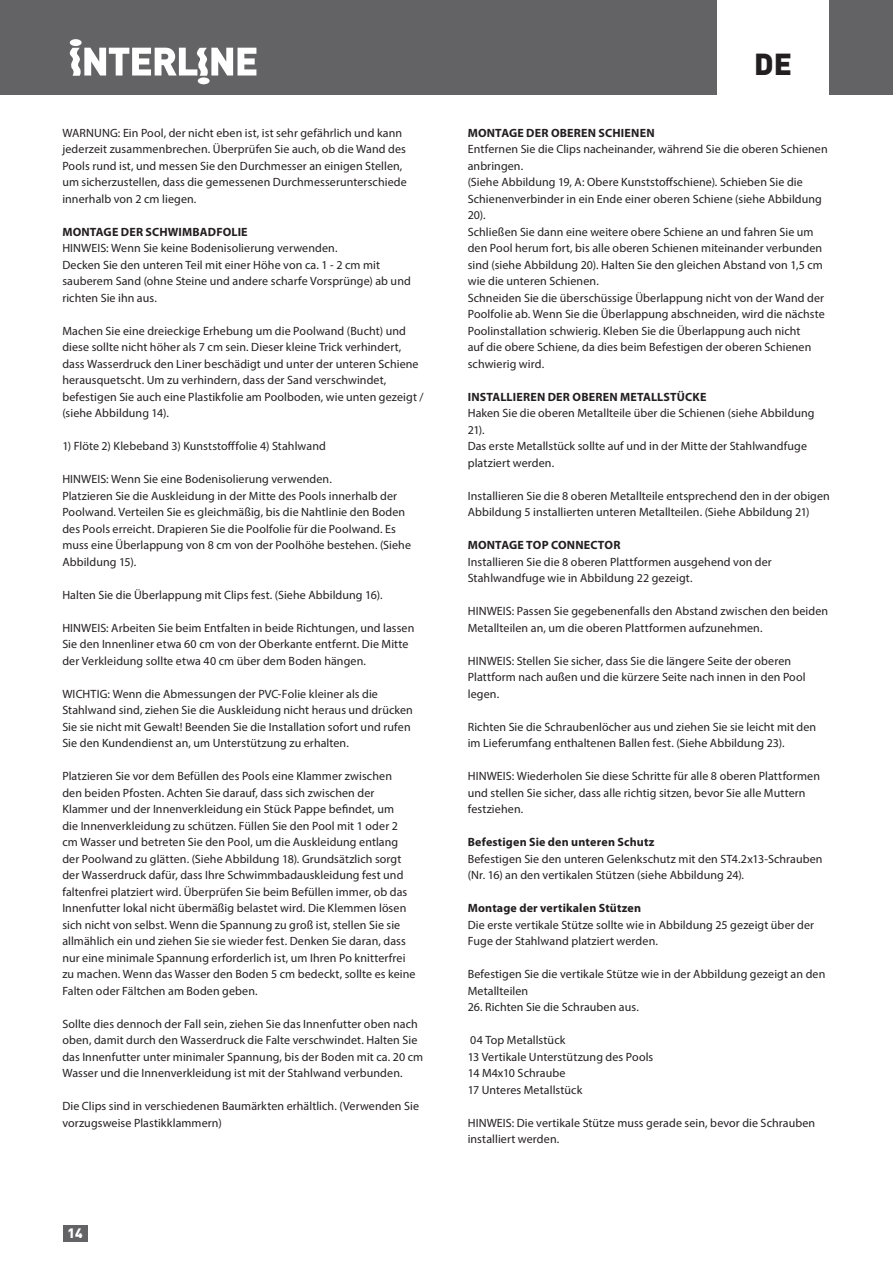
<style>
.page{position:relative;width:893px;height:1263px;background:#fff}
.page>*{position:absolute;margin:0;border:0;box-sizing:border-box;transform-origin:0 0}
.t1{font:900 30px "DIN";color:#231f20}
.t2{font:900 13.5px "DIN";color:#fff}
.t3{font:12px/16.5px "Myriad Pro";letter-spacing:.01em;color:#231f20}
.t4{font:700 12px "Myriad Pro";letter-spacing:.015em;color:#231f20}
</style>
<div class="page">
<div style="left:63px;top:1225px;width:24px;height:16px;background:#636366"></div>
<div style="left:0;top:0;width:893px;height:95px;background:#636366"></div>
<div style="left:717px;top:0;width:112px;height:104px;background:#fff"></div>
<svg style="left:70px;top:48px;width:186px;height:28px"></svg>
<div style="left:198px;top:77px;width:12px;height:7px;background:#fff;border-radius:50%"></div>
<div style="left:70px;top:39px;width:12px;height:7px;background:#fff;border-radius:50%"></div>
<p class="t3" style="left:62px;top:124px;width:346px">WARNUNG: Ein Pool, der nicht eben ist, ist sehr gefährlich und kann jederzeit zusammenbrechen. Überprüfen Sie auch, ob die Wand des Pools rund ist, und messen Sie den Durchmesser an einigen Stellen, um sicherzustellen, dass die gemessenen Durchmesserunterschiede innerhalb von 2 cm liegen.</p>
<p class="t4" style="left:62px;top:225px;width:187px">MONTAGE DER SCHWIMBADFOLIE</p>
<p class="t3" style="left:62px;top:240px;width:277px">HINWEIS: Wenn Sie keine Bodenisolierung verwenden.</p>
<p class="t3" style="left:62px;top:256px;width:350px">Decken Sie den unteren Teil mit einer Höhe von ca. 1 - 2 cm mit sauberem Sand (ohne Steine und andere scharfe Vorsprünge) ab und richten Sie ihn aus.</p>
<p class="t3" style="left:62px;top:322px;width:363px">Machen Sie eine dreieckige Erhebung um die Poolwand (Bucht) und diese sollte nicht höher als 7 cm sein. Dieser kleine Trick verhindert, dass Wasserdruck den Liner beschädigt und unter der unteren Schiene herausquetscht. Um zu verhindern, dass der Sand verschwindet, befestigen Sie auch eine Plastikfolie am Poolboden, wie unten gezeigt / (siehe Abbildung 14).</p>
<p class="t3" style="left:62px;top:438px;width:265px">1) Flöte 2) Klebeband 3) Kunststofffolie 4) Stahlwand</p>
<p class="t3" style="left:62px;top:471px;width:271px">HINWEIS: Wenn Sie eine Bodenisolierung verwenden.</p>
<p class="t3" style="left:62px;top:487px;width:350px">Platzieren Sie die Auskleidung in der Mitte des Pools innerhalb der Poolwand. Verteilen Sie es gleichmäßig, bis die Nahtlinie den Boden des Pools erreicht. Drapieren Sie die Poolfolie für die Poolwand. Es muss eine Überlappung von 8 cm von der Poolhöhe bestehen. (Siehe Abbildung 15).</p>
<p class="t3" style="left:62px;top:586px;width:322px">Halten Sie die Überlappung mit Clips fest. (Siehe Abbildung 16).</p>
<p class="t3" style="left:62px;top:619px;width:354px">HINWEIS: Arbeiten Sie beim Entfalten in beide Richtungen, und lassen<br>Sie den Innenliner etwa 60 cm von der Oberkante entfernt. Die Mitte der Verkleidung sollte etwa 40 cm über dem Boden hängen.</p>
<p class="t3" style="left:62px;top:685px;width:352px">WICHTIG: Wenn die Abmessungen der PVC-Folie kleiner als die Stahlwand sind, ziehen Sie die Auskleidung nicht heraus und drücken Sie sie nicht mit Gewalt! Beenden Sie die Installation sofort und rufen Sie den Kundendienst an, um Unterstützung zu erhalten.</p>
<p class="t3" style="left:62px;top:768px;width:355px">Platzieren Sie vor dem Befüllen des Pools eine Klammer zwischen<br>den beiden Pfosten. Achten Sie darauf, dass sich zwischen der Klammer und der Innenverkleidung ein Stück Pappe befindet, um<br>die Innenverkleidung zu schützen. Füllen Sie den Pool mit 1 oder 2 cm Wasser und betreten Sie den Pool, um die Auskleidung entlang der Poolwand zu glätten. (Siehe Abbildung 18). Grundsätzlich sorgt der Wasserdruck dafür, dass Ihre Schwimmbadauskleidung fest und faltenfrei platziert wird. Überprüfen Sie beim Befüllen immer, ob das Innenfutter lokal nicht übermäßig belastet wird. Die Klemmen lösen sich nicht von selbst. Wenn die Spannung zu groß ist, stellen Sie sie allmählich ein und ziehen Sie sie wieder fest. Denken Sie daran, dass nur eine minimale Spannung erforderlich ist, um Ihren Po knitterfrei zu machen. Wenn das Wasser den Boden 5 cm bedeckt, sollte es keine Falten oder Fältchen am Boden geben.</p>
<p class="t3" style="left:62px;top:1015px;width:362px">Sollte dies dennoch der Fall sein, ziehen Sie das Innenfutter oben nach oben, damit durch den Wasserdruck die Falte verschwindet. Halten Sie das Innenfutter unter minimaler Spannung, bis der Boden mit ca. 20 cm Wasser und die Innenverkleidung ist mit der Stahlwand verbunden.</p>
<p class="t3" style="left:62px;top:1098px;width:358px">Die Clips sind in verschiedenen Baumärkten erhältlich. (Verwenden Sie vorzugsweise Plastikklammern)</p>
<p class="t2" style="left:68px;top:1224px;width:17px">14</p>
<p class="t1" style="left:754px;top:44px;width:39px">DE</p>
<p class="t4" style="left:468px;top:126px;width:188px">MONTAGE DER OBEREN SCHIENEN</p>
<p class="t3" style="left:468px;top:141px;width:361px">Entfernen Sie die Clips nacheinander, während Sie die oberen Schienen anbringen.</p>
<p class="t3" style="left:468px;top:174px;width:356px">(Siehe Abbildung 19, A: Obere Kunststoffschiene). Schieben Sie die<br>Schienenverbinder in ein Ende einer oberen Schiene (siehe Abbildung<br>20).</p>
<p class="t3" style="left:468px;top:223px;width:357px">Schließen Sie dann eine weitere obere Schiene an und fahren Sie um den Pool herum fort, bis alle oberen Schienen miteinander verbunden sind (siehe Abbildung 20). Halten Sie den gleichen Abstand von 1,5 cm wie die unteren Schienen.</p>
<p class="t3" style="left:468px;top:289px;width:359px">Schneiden Sie die überschüssige Überlappung nicht von der Wand der Poolfolie ab. Wenn Sie die Überlappung abschneiden, wird die nächste Poolinstallation schwierig. Kleben Sie die Überlappung auch nicht<br>auf die obere Schiene, da dies beim Befestigen der oberen Schienen schwierig wird.</p>
<p class="t4" style="left:468px;top:390px;width:240px">INSTALLIEREN DER OBEREN METALLSTÜCKE</p>
<p class="t3" style="left:468px;top:405px;width:348px">Haken Sie die oberen Metallteile über die Schienen (siehe Abbildung<br>21).</p>
<p class="t3" style="left:468px;top:438px;width:341px">Das erste Metallstück sollte auf und in der Mitte der Stahlwandfuge platziert werden.</p>
<p class="t3" style="left:468px;top:487px;width:364px">Installieren Sie die 8 oberen Metallteile entsprechend den in der obigen<br>Abbildung 5 installierten unteren Metallteilen. (Siehe Abbildung 21)</p>
<p class="t4" style="left:468px;top:538px;width:154px">MONTAGE TOP CONNECTOR</p>
<p class="t3" style="left:468px;top:553px;width:306px">Installieren Sie die 8 oberen Plattformen ausgehend von der<br>Stahlwandfuge wie in Abbildung 22 gezeigt.</p>
<p class="t3" style="left:468px;top:603px;width:362px">HINWEIS: Passen Sie gegebenenfalls den Abstand zwischen den beiden<br>Metallteilen an, um die oberen Plattformen aufzunehmen.</p>
<p class="t3" style="left:468px;top:652px;width:339px">HINWEIS: Stellen Sie sicher, dass Sie die längere Seite der oberen<br>Plattform nach außen und die kürzere Seite nach innen in den Pool legen.</p>
<p class="t3" style="left:468px;top:718px;width:350px">Richten Sie die Schraubenlöcher aus und ziehen Sie sie leicht mit den im Lieferumfang enthaltenen Ballen fest. (Siehe Abbildung 23).</p>
<p class="t3" style="left:468px;top:768px;width:354px">HINWEIS: Wiederholen Sie diese Schritte für alle 8 oberen Plattformen und stellen Sie sicher, dass alle richtig sitzen, bevor Sie alle Muttern festziehen.</p>
<p class="t4" style="left:468px;top:835px;width:188px">Befestigen Sie den unteren Schutz</p>
<p class="t3" style="left:468px;top:850px;width:356px">Befestigen Sie den unteren Gelenkschutz mit den ST4.2x13-Schrauben (Nr. 16) an den vertikalen Stützen (siehe Abbildung 24).</p>
<p class="t4" style="left:468px;top:901px;width:175px">Montage der vertikalen Stützen</p>
<p class="t3" style="left:468px;top:916px;width:348px">Die erste vertikale Stütze sollte wie in Abbildung 25 gezeigt über der<br>Fuge der Stahlwand platziert werden.</p>
<p class="t3" style="left:468px;top:966px;width:359px">Befestigen Sie die vertikale Stütze wie in der Abbildung gezeigt an den<br>Metallteilen</p>
<p class="t3" style="left:468px;top:999px;width:173px">26. Richten Sie die Schrauben aus.</p>
<p class="t3" style="left:470px;top:1032px;width:97px">04 Top Metallstück</p>
<p class="t3" style="left:468px;top:1048px;width:187px">13 Vertikale Unterstützung des Pools</p>
<p class="t3" style="left:468px;top:1065px;width:99px">14 M4x10 Schraube</p>
<p class="t3" style="left:468px;top:1081px;width:116px">17 Unteres Metallstück</p>
<p class="t3" style="left:468px;top:1114px;width:349px">HINWEIS: Die vertikale Stütze muss gerade sein, bevor die Schrauben installiert werden.</p>
</div>
